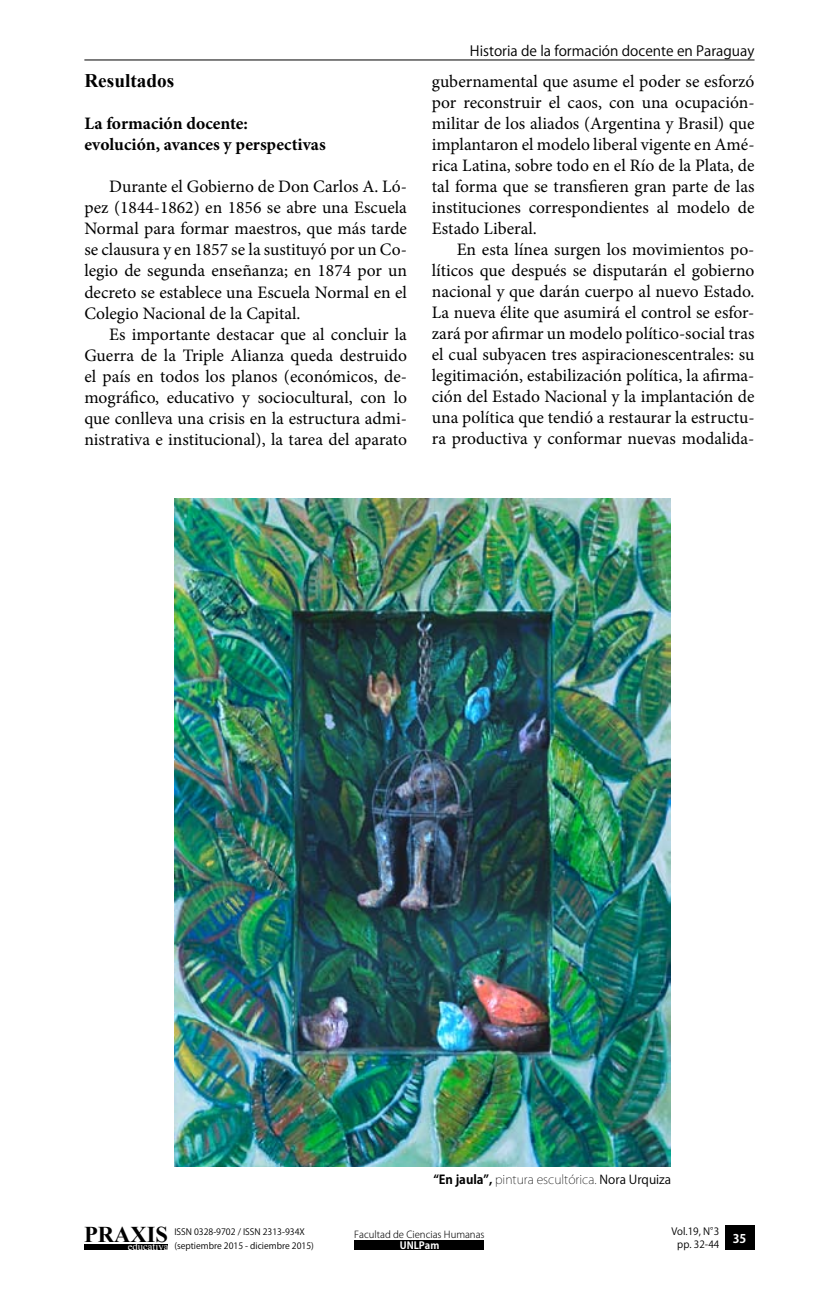
<style>
.page{position:relative;width:829px;height:1290px;background:#fff}
.page>*{position:absolute;margin:0;border:0;box-sizing:border-box;transform-origin:0 0}
.t1{font:700 22.57px "Times New Roman";color:#000}
.t2{font:700 19.25px "Times New Roman";color:#000}
.t3{font:17.5px/21px "Minion Pro";color:#000;text-align:justify}
.t4{font:700 17.5px/21px "Minion Pro";color:#000}
.t5{font:14px "Koz Go Std";color:#000}
.t6{font:200 12.25px "Koz Go Std";color:#000}
.t7{font:700 11.9px "Koz Go Std";color:#fff}
.t8{font:10.67px "Times New Roman";color:#fff}
.t9{font:9.97px/13px "Koz Go Pro";color:#000;text-align:center}
.t10{font:700 9.97px "Koz Go Pro";color:#fff}
.t11{font:300 9.62px "Koz Go Pro";color:#000}
.t12{font:8.75px/14px "Koz Go Pro";color:#000}
.s1{font-weight:700}
.s2{font-weight:400}
</style>
<div class="page">
<hr style="left:84px;top:60px;width:670px;height:1px;background:#000">
<div style="left:724px;top:1225px;width:30px;height:25px;background:#000"></div>
<div style="left:84px;top:1244px;width:84px;height:6px;background:#000"></div>
<div style="left:355px;top:1240px;width:129px;height:10px;background:#000"></div>
<img style="left:175px;top:499px;width:495px;height:668px">
<p class="t2" style="left:84px;top:68px;width:91px">Resultados</p>
<p class="t4" style="left:84px;top:113px;width:243px">La formación docente: evolución, avances y perspectivas</p>
<p class="t3" style="left:84px;top:176px;width:324px;text-indent:25px">Durante el Gobierno de Don Carlos A. Ló&shy;pez (1844-1862) en 1856 se abre una Escuela Normal para formar maestros, que más tarde se clausura y en 1857 se la sustituyó por un Co&shy;legio de segunda enseñanza; en 1874 por un decreto se establece una Escuela Normal en el Colegio Nacional de la Capital.</p>
<p class="t3" style="left:84px;top:323px;width:324px;text-indent:25px">Es importante destacar que al concluir la Guerra de la Triple Alianza queda destruido el país en todos los planos (económicos, de&shy;mográfico, educativo y sociocultural, con lo que conlleva una crisis en la estructura admi&shy;nistrativa e institucional), la tarea del aparato</p>
<p class="t5" style="left:470px;top:42px;width:286px">Historia de la formación docente en Paraguay</p>
<p class="t3" style="left:432px;top:71px;width:324px">gubernamental que asume el poder se esforzó por reconstruir el caos, con una ocupación&shy;militar de los aliados (Argentina y Brasil) que implantaron el modelo liberal vigente en Amé&shy;rica Latina, sobre todo en el Río de la Plata, de tal forma que se transfieren gran parte de las instituciones correspondientes al modelo de Estado Liberal.</p>
<p class="t3" style="left:432px;top:239px;width:324px;text-indent:25px">En esta línea surgen los movimientos po&shy;líticos que después se disputarán el gobierno nacional y que darán cuerpo al nuevo Estado.<br>La nueva élite que asumirá el control se esfor&shy;zará por afirmar un modelo político-social tras el cual subyacen tres aspiracionescentrales: su legitimación, estabilización política, la afirma&shy;ción del Estado Nacional y la implantación de una política que tendió a restaurar la estructu&shy;ra productiva y conformar nuevas modalida-</p>
<p class="t6" style="left:433px;top:1172px;width:239px"><span class="s1">“En jaula”,</span> pintura escultórica. <span class="s2">Nora Urquiza</span></p>
<p class="t1" style="left:84px;top:1218px;width:85px">PRAXIS</p>
<p class="t8" style="left:128px;top:1239px;width:42px">educativa</p>
<p class="t10" style="left:399px;top:1239px;width:41px">UNLPam</p>
<p class="t11" style="left:354px;top:1228px;width:132px">Facultad de Ciencias Humanas</p>
<p class="t9" style="left:671px;top:1225px;width:50px">Vol.19, N°3 pp. 32-44</p>
<p class="t12" style="left:174px;top:1225px;width:141px">ISSN 0328-9702 / ISSN 2313-934X (septiembre 2015 - diciembre 2015)</p>
<p class="t7" style="left:732px;top:1230px;width:15px">35</p>
</div>
